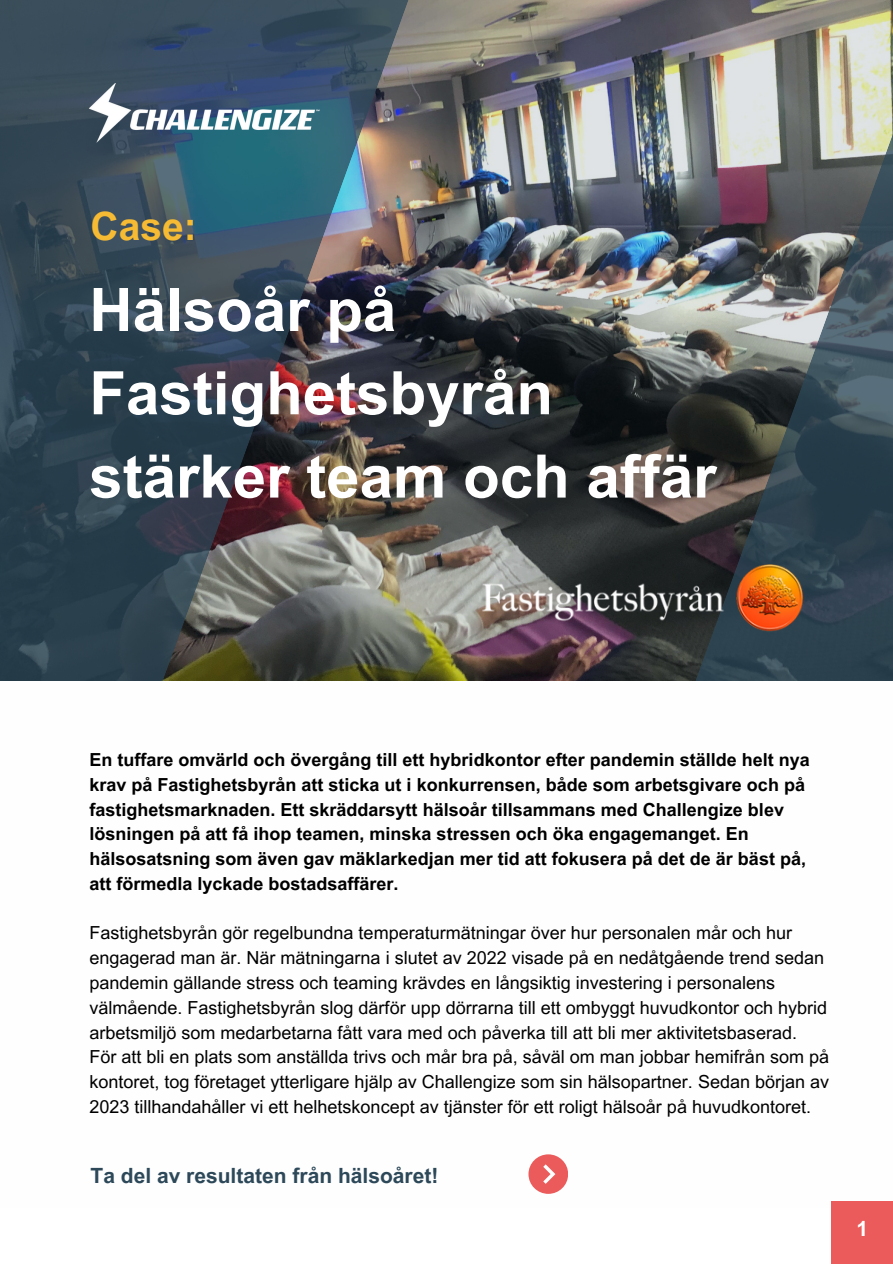
<style>
.page{position:relative;width:893px;height:1264px;background:#fff}
.page>*{position:absolute;margin:0;border:0;box-sizing:border-box;transform-origin:0 0}
.t1{font:700 60px/83.2px "Arial MT Pro";color:#fff}
.t2{font:700 39px "Arial MT Pro";color:#f7bb33}
.t3{font:700 21px "Arial MT Pro";color:#2c4859}
.t4{font:700 21px "Arial MT Pro";color:#fff}
.t5{font:18px/24.8px "Arial MT Pro";color:#000}
.t6{font:700 18px/24.8px "Arial MT Pro";color:#000}
</style>
<div class="page">
<img style="left:445px;top:0;width:447px;height:681px">
<img style="left:0;top:0;width:445px;height:681px">
<img style="left:638px;top:89px;width:254px;height:592px">
<img style="left:79px;top:84px;width:252px;height:76px">
<div style="left:528px;top:1154px;width:40px;height:39px;background:#eb5b5b;border-radius:50%"></div>
<svg style="left:543px;top:1164px;width:12px;height:19px"></svg>
<img style="left:482px;top:564px;width:321px;height:67px">
<div style="left:831px;top:1201px;width:61px;height:62px;background:#eb5b5b"></div>
<p class="t2" style="left:91px;top:212px;width:108px">Case:</p>
<p class="t1" style="left:89px;top:276px;width:628px">Hälsoår på<br>Fastighetsbyrån stärker team och affär</p>
<p class="t6" style="left:89px;top:749px;width:722px">En tuffare omvärld och övergång till ett hybridkontor efter pandemin ställde helt nya krav på Fastighetsbyrån att sticka ut i konkurrensen, både som arbetsgivare och på fastighetsmarknaden. Ett skräddarsytt hälsoår tillsammans med Challengize blev lösningen på att få ihop teamen, minska stressen och öka engagemanget. En hälsosatsning som även gav mäklarkedjan mer tid att fokusera på det de är bäst på,</p>
<p class="t6" style="left:89px;top:873px;width:311px">att förmedla lyckade bostadsaffärer.</p>
<p class="t5" style="left:89px;top:923px;width:739px">Fastighetsbyrån gör regelbundna temperaturmätningar över hur personalen mår och hur engagerad man är. När mätningarna i slutet av 2022 visade på en nedåtgående trend sedan pandemin gällande stress och teaming krävdes en långsiktig investering i personalens välmående. Fastighetsbyrån slog därför upp dörrarna till ett ombyggt huvudkontor och hybrid arbetsmiljö som medarbetarna fått vara med och påverka till att bli mer aktivitetsbaserad.</p>
<p class="t5" style="left:89px;top:1046px;width:741px;text-align:justify">För att bli en plats som anställda trivs och mår bra på, såväl om man jobbar hemifrån som på kontoret, tog företaget ytterligare hjälp av Challengize som sin hälsopartner. Sedan början av 2023 tillhandahåller vi ett helhetskoncept av tjänster för ett roligt hälsoår på huvudkontoret.</p>
<p class="t3" style="left:91px;top:1167px;width:349px">Ta del av resultaten från hälsoåret!</p>
<p class="t4" style="left:856px;top:1220px;width:13px">1</p>
</div>
